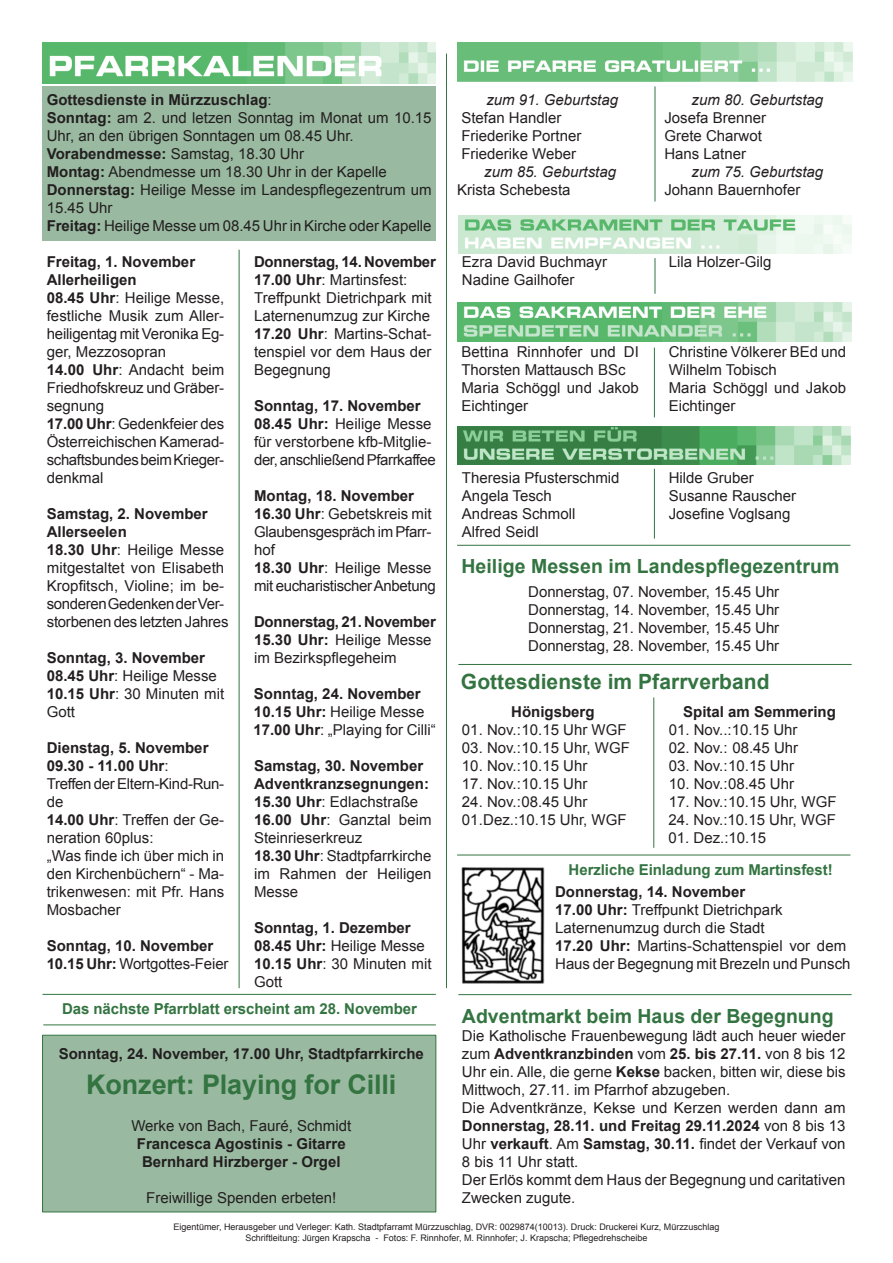
<style>
.page{position:relative;width:893px;height:1263px;background:#fff}
.page>*{position:absolute;margin:0;border:0;box-sizing:border-box;transform-origin:0 0}
.t1{font:700 27px "Arial";letter-spacing:-.005em;color:#337441}
.t2{font:700 21px "Arial";letter-spacing:.005em;color:#337441}
.t3{font:700 19.5px "Arial";letter-spacing:.005em;color:#337441}
.t4{font:15px/18px "Arial";color:#231f20}
.t5{font:700 15px/18px "Arial";color:#231f20}
.t6{font:15px/18px "Arial";letter-spacing:-.02em;color:#231f20}
.t7{font:700 15px "Arial";letter-spacing:-.005em;color:#337441}
.t8{font:italic 15px "Arial";color:#231f20}
.t9{font:9px/10.8px "Arial";color:#231f20;text-align:center}
.s1{font-weight:700}
.s2{font-weight:400}
</style>
<div class="page">
<div style="left:43px;top:86px;width:393px;height:155px;background:#99b9a0"></div>
<hr style="left:239px;top:250px;width:1px;height:738px;background:#337441">
<hr style="left:446px;top:54px;width:1px;height:934px;background:#337441">
<hr style="left:653px;top:697px;width:1px;height:151px;background:#337441">
<hr style="left:655px;top:86px;width:1px;height:116px;background:#337441">
<hr style="left:655px;top:258px;width:1px;height:36px;background:#337441">
<hr style="left:654px;top:348px;width:1px;height:69px;background:#337441">
<hr style="left:654px;top:469px;width:1px;height:70px;background:#337441">
<img style="left:457px;top:43px;width:396px;height:38px">
<img style="left:459px;top:215px;width:392px;height:38px">
<img style="left:43px;top:43px;width:393px;height:40px">
<hr style="left:43px;top:994px;width:393px;height:1px;background:#337441">
<hr style="left:43px;top:1024px;width:393px;height:1px;background:#337441">
<hr style="left:457px;top:855px;width:393px;height:1px;background:#337441">
<hr style="left:458px;top:664px;width:394px;height:1px;background:#337441">
<hr style="left:457px;top:545px;width:393px;height:1px;background:#337441">
<hr style="left:458px;top:994px;width:394px;height:1px;background:#337441">
<div style="left:42px;top:1035px;width:394px;height:177px;background:#99b9a0;border:1px solid #337441"></div>
<img style="left:461px;top:867px;width:84px;height:117px">
<img style="left:458px;top:303px;width:393px;height:38px">
<img style="left:457px;top:427px;width:393px;height:38px">
<p class="t4" style="left:47px;top:92px;width:386px"><span class="s1">Gottesdienste in Mürzzuschlag</span>:<br><span class="s1">Sonntag:</span> am 2. und letzen Sonntag im Monat um 10.15<br>Uhr, an den übrigen Sonntagen um 08.45 Uhr.<br><span class="s1">Vorabendmesse:</span> Samstag, 18.30 Uhr<br><span class="s1">Montag:</span> Abendmesse um 18.30 Uhr in der Kapelle <span class="s1">Donnerstag:</span> Heilige Messe im Landespflegezentrum um 15.45 Uhr<br><span class="s1">Freitag:</span> Heilige Messe um 08.45 Uhr in Kirche oder Kapelle</p>
<p class="t4" style="left:47px;top:254px;width:179px"><span class="s1">Freitag, 1. November<br>Allerheiligen<br>08.45 Uhr</span>: Heilige Messe, festliche Musik zum Aller&shy;heiligentag mit Veronika Eg&shy;ger, Mezzosopran<br><span class="s1">14.00 Uhr</span>: Andacht beim<br>Friedhofskreuz und Gräber&shy;segnung<br><span class="s1">17.00 Uhr</span>: Gedenkfeier des<br>Österreichischen Kamerad&shy;schaftsbundes beim Krieger&shy;denkmal</p>
<p class="t4" style="left:47px;top:506px;width:183px"><span class="s1">Samstag, 2. November<br>Allerseelen<br>18.30 Uhr</span>: Heilige Messe mitgestaltet von Elisabeth<br>Kropfitsch, Violine; im be&shy;sonderen Gedenken der Ver&shy;storbenen des letzten Jahres</p>
<p class="t5" style="left:47px;top:650px;width:179px">Sonntag, 3. November<br>08.45 Uhr<span class="s2">: Heilige Messe<br></span>10.15 Uhr<span class="s2">: 30 Minuten mit<br>Gott</span></p>
<p class="t4" style="left:47px;top:740px;width:179px"><span class="s1">Dienstag, 5. November<br>09.30 - 11.00 Uhr</span>:<br>Treffen der Eltern-Kind-Run&shy;de<br><span class="s1">14.00 Uhr</span>: Treffen der Ge&shy;neration 60plus:<br>„Was finde ich über mich in den Kirchenbüchern“ - Ma&shy;trikenwesen: mit Pfr. Hans<br>Mosbacher</p>
<p class="t5" style="left:47px;top:938px;width:183px">Sonntag, 10. November<br>10.15 Uhr: <span class="s2">Wortgottes-Feier</span></p>
<p class="t4" style="left:254px;top:254px;width:183px"><span class="s1">Donnerstag, 14. November<br>17.00 Uhr</span>: Martinsfest:<br>Treffpunkt Dietrichpark mit<br>Laternenumzug zur Kirche<br><span class="s1">17.20 Uhr</span>: Martins-Schat&shy;tenspiel vor dem Haus der<br>Begegnung</p>
<p class="t4" style="left:254px;top:398px;width:183px"><span class="s1">Sonntag, 17. November<br>08.45 Uhr:</span> Heilige Messe für verstorbene kfb-Mitglie&shy;der, anschließend Pfarrkaffee</p>
<p class="t6" style="left:254px;top:488px;width:183px"><span class="s1">Montag, 18. November<br>16.30 Uhr</span>: Gebetskreis mit<br>Glaubensgespräch im Pfarr&shy;hof<br><span class="s1">18.30 Uhr</span>: Heilige Messe mit eucharistischer Anbetung</p>
<p class="t5" style="left:254px;top:614px;width:183px">Donnerstag, 21. November<br>15.30 Uhr: <span class="s2">Heilige Messe im Bezirkspflegeheim</span></p>
<p class="t5" style="left:253px;top:686px;width:184px">Sonntag, 24. November<br>10.15 Uhr: <span class="s2">Heilige Messe<br></span>17.00 Uhr<span class="s2">: „Playing for Cilli“</span></p>
<p class="t4" style="left:254px;top:758px;width:179px"><span class="s1">Samstag, 30. November<br>Adventkranzsegnungen:<br>15.30 Uhr</span>: Edlachstraße<br><span class="s1">16.00 Uhr</span>: Ganztal beim<br>Steinrieserkreuz<br><span class="s1">18.30 Uhr</span>: Stadtpfarrkirche im Rahmen der Heiligen<br>Messe</p>
<p class="t5" style="left:254px;top:920px;width:179px">Sonntag, 1. Dezember<br>08.45 Uhr: <span class="s2">Heilige Messe<br></span>10.15 Uhr<span class="s2">: 30 Minuten mit<br>Gott</span></p>
<p class="t7" style="left:62px;top:1003px;width:356px">Das nächste Pfarrblatt erscheint am 28. November</p>
<p class="t5" style="left:59px;top:1046px;width:367px">Sonntag, 24. November, 17.00 Uhr, Stadtpfarrkirche</p>
<h1 class="t1" style="left:86px;top:1074px;width:312px">Konzert: Playing for Cilli</h1>
<p class="t4" style="left:131px;top:1118px;width:221px">Werke von Bach, Fauré, Schmidt</p>
<p class="t5" style="left:137px;top:1136px;width:210px;text-align:center">Francesca Agostinis - Gitarre<br>Bernhard Hirzberger - Orgel</p>
<p class="t4" style="left:146px;top:1190px;width:192px">Freiwillige Spenden erbeten!</p>
<p class="t8" style="left:486px;top:94px;width:133px">zum 91. Geburtstag</p>
<p class="t4" style="left:461px;top:110px;width:122px">Stefan Handler<br>Friederike Portner<br>Friederike Weber</p>
<p class="t8" style="left:484px;top:166px;width:133px">zum 85. Geburtstag</p>
<p class="t4" style="left:457px;top:182px;width:115px">Krista Schebesta</p>
<p class="t8" style="left:691px;top:94px;width:133px">zum 80. Geburtstag</p>
<p class="t4" style="left:664px;top:110px;width:103px">Josefa Brenner<br>Grete Charwot<br>Hans Latner</p>
<p class="t8" style="left:691px;top:166px;width:133px">zum 75. Geburtstag</p>
<p class="t4" style="left:664px;top:182px;width:137px">Johann Bauernhofer</p>
<p class="t4" style="left:462px;top:254px;width:147px">Ezra David Buchmayr<br>Nadine Gailhofer</p>
<p class="t4" style="left:669px;top:254px;width:104px">Lila Holzer-Gilg</p>
<p class="t4" style="left:461px;top:344px;width:179px">Bettina Rinnhofer und DI<br>Thorsten Mattausch BSc<br>Maria Schöggl und Jakob<br>Eichtinger</p>
<p class="t4" style="left:669px;top:344px;width:179px">Christine Völkerer BEd und<br>Wilhelm Tobisch<br>Maria Schöggl und Jakob<br>Eichtinger</p>
<p class="t4" style="left:462px;top:470px;width:159px">Theresia Pfusterschmid<br>Angela Tesch<br>Andreas Schmoll<br>Alfred Seidl</p>
<p class="t4" style="left:669px;top:470px;width:129px">Hilde Gruber<br>Susanne Rauscher<br>Josefine Voglsang</p>
<h3 class="t3" style="left:461px;top:559px;width:380px">Heilige Messen im Landespflegezentrum</h3>
<p class="t4" style="left:528px;top:584px;width:252px;text-align:justify">Donnerstag, 07. November, 15.45 Uhr Donnerstag, 14. November, 15.45 Uhr Donnerstag, 21. November, 15.45 Uhr Donnerstag, 28. November, 15.45 Uhr</p>
<h2 class="t2" style="left:461px;top:674px;width:310px">Gottesdienste im Pfarrverband</h2>
<p class="t5" style="left:511px;top:704px;width:85px">Hönigsberg</p>
<p class="t4" style="left:462px;top:722px;width:166px">01. Nov.: 10.15 Uhr WGF</p>
<p class="t4" style="left:462px;top:740px;width:169px">03. Nov.: 10.15 Uhr, WGF</p>
<p class="t4" style="left:462px;top:758px;width:127px">10. Nov.: 10.15 Uhr</p>
<p class="t4" style="left:462px;top:776px;width:127px">17. Nov.: 10.15 Uhr</p>
<p class="t4" style="left:462px;top:794px;width:127px">24. Nov.: 08.45 Uhr</p>
<p class="t4" style="left:462px;top:812px;width:166px">01. Dez.:10.15 Uhr, WGF</p>
<p class="t5" style="left:683px;top:704px;width:154px">Spital am Semmering</p>
<p class="t4" style="left:669px;top:722px;width:130px">01. Nov..:10.15 Uhr</p>
<p class="t4" style="left:669px;top:740px;width:131px">02. Nov.: 08.45 Uhr</p>
<p class="t4" style="left:669px;top:758px;width:127px">03. Nov.: 10.15 Uhr</p>
<p class="t4" style="left:669px;top:776px;width:127px">10. Nov.: 08.45 Uhr</p>
<p class="t4" style="left:669px;top:794px;width:169px">17. Nov.: 10.15 Uhr, WGF</p>
<p class="t4" style="left:669px;top:812px;width:169px">24. Nov.:10.15 Uhr, WGF</p>
<p class="t4" style="left:669px;top:830px;width:99px">01. Dez.:10.15</p>
<p class="t7" style="left:569px;top:864px;width:266px">Herzliche Einladung zum Martinsfest!</p>
<p class="t4" style="left:555px;top:884px;width:297px"><span class="s1">Donnerstag, 14. November<br>17.00 Uhr:</span> Treffpunkt Dietrichpark Laternenumzug durch die Stadt<br><span class="s1">17.20 Uhr:</span> Martins-Schattenspiel vor dem Haus der Begegnung mit Brezeln und Punsch</p>
<h3 class="t3" style="left:462px;top:1009px;width:373px">Adventmarkt beim Haus der Begegnung</h3>
<p class="t4" style="left:462px;top:1028px;width:385px">Die Katholische Frauenbewegung lädt auch heuer wieder zum <span class="s1">Adventkranzbinden</span> vom <span class="s1">25. bis 27.11.</span> von 8 bis 12<br>Uhr ein. Alle, die gerne <span class="s1">Kekse</span> backen, bitten wir, diese bis Mittwoch, 27.11. im Pfarrhof abzugeben.<br>Die Adventkränze, Kekse und Kerzen werden dann am <span class="s1">Donnerstag, 28.11. und Freitag 29.11.2024</span> von 8 bis 13<br>Uhr <span class="s1">verkauft</span>. Am <span class="s1">Samstag, 30.11.</span> findet der Verkauf von 8 bis 11 Uhr statt.<br>Der Erlös kommt dem Haus der Begegnung und caritativen Zwecken zugute.</p>
<p class="t9" style="left:174px;top:1222px;width:547px">Eigentümer, Herausgeber und Verleger: Kath. Stadtpfarramt Mürzzuschlag, DVR: 0029874(10013). Druck: Druckerei Kurz, Mürzzuschlag<br>Schriftleitung: Jürgen Krapscha - Fotos: F. Rinnhofer, M. Rinnhofer; J. Krapscha; Pflegedrehscheibe</p>
</div>
